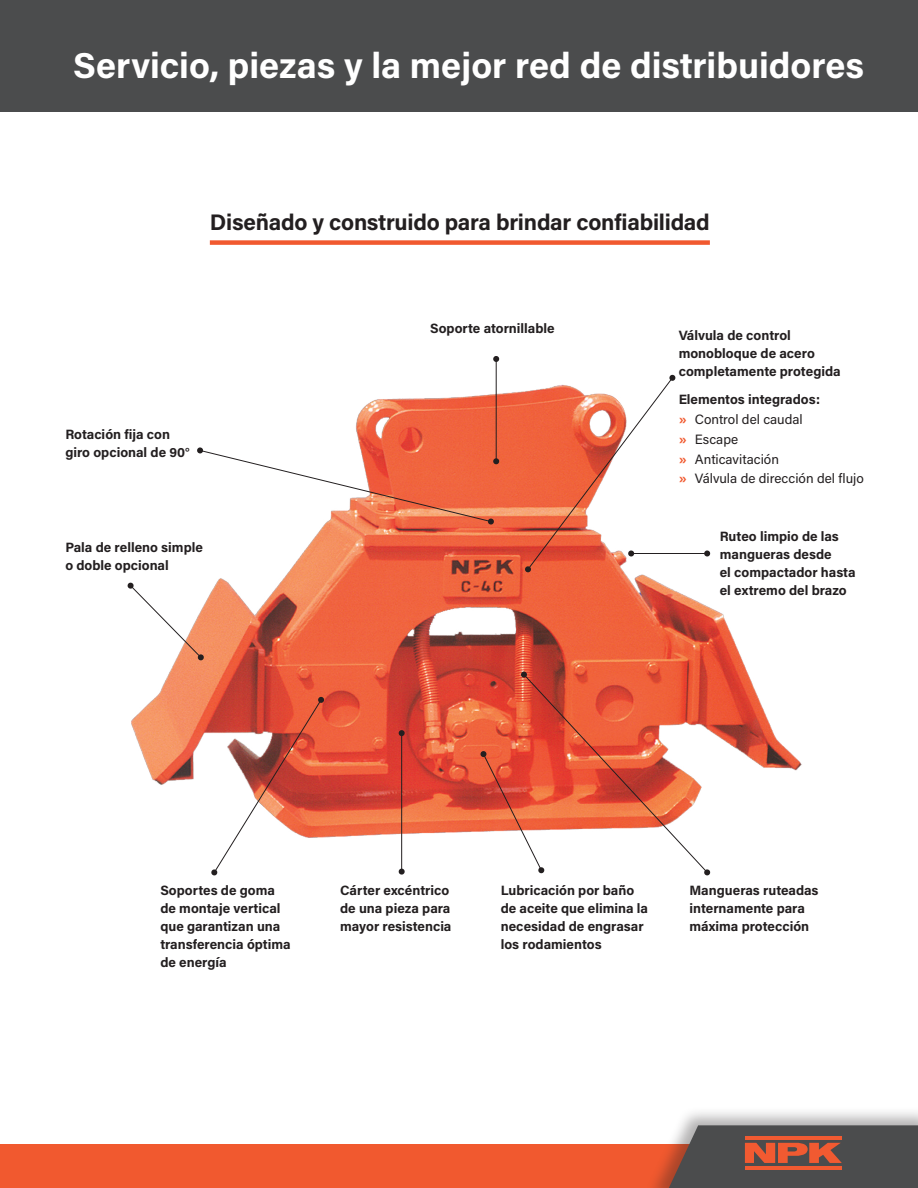
<style>
.page{position:relative;width:918px;height:1188px;background:#fff}
.page>*{position:absolute;margin:0;border:0;box-sizing:border-box;transform-origin:0 0}
.t1{font:700 36px "Acumin Pro";color:#fff}
.t2{font:700 22.5px "Acumin Pro";letter-spacing:-.01em;color:#231f20}
.t3{font:700 13.5px/18px "Acumin Pro";color:#231f20}
.t4{font:13.5px/19.8px "Acumin Pro";color:#231f20}
.s1{font-weight:700}
.s2{font-weight:700;color:#f1592f}
</style>
<div class="page">
<img style="left:131px;top:380px;width:671px;height:465px">
<div style="left:0;top:1144px;width:918px;height:44px;background:#f1592f"></div>
<div style="left:0;top:0;width:918px;height:111px;background:#4b4c4d"></div>
<div style="left:210px;top:240px;width:500px;height:5px;background:#f1592f"></div>
<svg style="left:127px;top:582px;width:77px;height:79px"></svg>
<hr style="left:496px;top:359px;width:1px;height:102px;background:#231f20">
<svg style="left:493px;top:356px;width:7px;height:6px"></svg>
<svg style="left:197px;top:447px;width:303px;height:78px"></svg>
<hr style="left:631px;top:553px;width:76px;height:1px;background:#231f20">
<svg style="left:704px;top:550px;width:7px;height:7px"></svg>
<svg style="left:480px;top:671px;width:231px;height:205px"></svg>
<hr style="left:401px;top:733px;width:1px;height:139px;background:#231f20">
<svg style="left:398px;top:730px;width:7px;height:6px"></svg>
<svg style="left:398px;top:868px;width:7px;height:7px"></svg>
<svg style="left:211px;top:696px;width:113px;height:180px"></svg>
<svg style="left:525px;top:374px;width:151px;height:199px"></svg>
<div style="left:645px;top:1106px;width:273px;height:82px;background:#231f20;opacity:.35"></div>
<svg style="left:669px;top:1125px;width:249px;height:63px;background:#69524d"></svg>
<p class="t1" style="left:73px;top:40px;width:792px">Servicio, piezas y la mejor red de distribuidores</p>
<p class="t2" style="left:210px;top:206px;width:501px">Diseñado y construido para brindar confiabilidad</p>
<p class="t3" style="left:65px;top:425px;width:126px">Rotación fija con giro opcional de 90°</p>
<p class="t3" style="left:65px;top:538px;width:139px">Pala de relleno simple o doble opcional</p>
<p class="t3" style="left:430px;top:319px;width:126px">Soporte atornillable</p>
<p class="t3" style="left:679px;top:326px;width:164px">Válvula de control monobloque de acero completamente protegida</p>
<p class="t4" style="left:679px;top:389px;width:187px"><span class="s1">Elementos integrados:<br></span><span class="s2">»</span> Control del caudal<br><span class="s2">»</span> Escape<br><span class="s2">»</span> Anticavitación<br><span class="s2">»</span> Válvula de dirección del flujo</p>
<p class="t3" style="left:720px;top:527px;width:137px">Ruteo limpio de las mangueras desde<br>el compactador hasta el extremo del brazo</p>
<p class="t3" style="left:160px;top:881px;width:132px">Soportes de goma de montaje vertical que garantizan una transferencia óptima de energía</p>
<p class="t3" style="left:340px;top:881px;width:113px">Cárter excéntrico de una pieza para mayor resistencia</p>
<p class="t3" style="left:501px;top:881px;width:149px">Lubricación por baño de aceite que elimina la necesidad de engrasar los rodamientos</p>
<p class="t3" style="left:690px;top:881px;width:131px">Mangueras ruteadas internamente para máxima protección</p>
</div>
